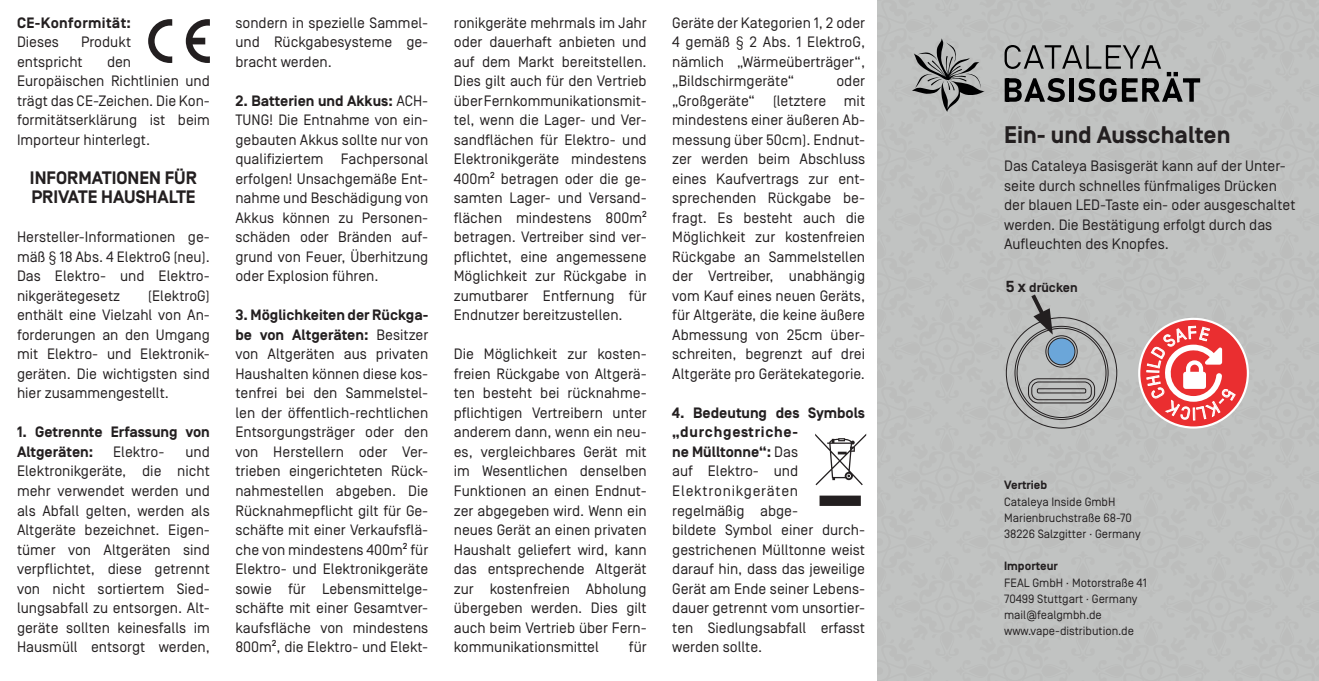
<style>
.page{position:relative;width:1319px;height:681px;background:#fff}
.page>*{position:absolute;margin:0;border:0;box-sizing:border-box;transform-origin:0 0}
.t1{font:700 24px "Simplon BP";color:#231f20}
.t2{font:700 18px/19.5px "Simplon BP";color:#231f20}
.t3{font:15px/19.5px "Simplon BP Regular";color:#231f20;text-align:justify}
.t4{font:700 15px/19.5px "Simplon BP";color:#231f20}
.t5{font:700 15px "Simplon BP";letter-spacing:.025em;color:#231f20}
.t6{font:700 13.2px "Simplon BP";color:#231f20}
.t7{font:12px/16.2px "Simplon BP Regular";color:#231f20}
.t8{font:700 12px "Simplon BP";color:#231f20}
.s1{font-family:"Simplon BP Regular";font-weight:400}
.s2{font-size:15.9px}
</style>
<div class="page">
<div style="left:877px;top:0;width:441px;height:680px;background:#bfbfbf"></div>
<svg style="left:148px;top:19px;width:24px;height:44px"></svg>
<svg style="left:186px;top:19px;width:24px;height:44px"></svg>
<div style="left:1027px;top:378px;width:67px;height:25px;border:1px solid #231f20;border-radius:10px"></div>
<div style="left:1045px;top:335px;width:32px;height:32px;border:1px solid #231f20;border-radius:50%"></div>
<div style="left:1031px;top:381px;width:60px;height:19px;border:1px solid #231f20;border-radius:7px"></div>
<div style="left:1036px;top:388px;width:50px;height:5px;border:1px solid #231f20"></div>
<div style="left:1047px;top:338px;width:27px;height:26px;background:#6ba6d9;border-radius:50%"></div>
<div style="left:1047px;top:337px;width:28px;height:28px;border:1px solid #231f20;border-radius:50%"></div>
<svg style="left:1027px;top:294px;width:25px;height:40px"></svg>
<svg style="left:1138px;top:319px;width:109px;height:108px"></svg>
<div style="left:1137px;top:317px;width:111px;height:111px;border:2px solid #fff;border-radius:50%"></div>
<svg style="left:815px;top:433px;width:51px;height:72px"></svg>
<svg style="left:1004px;top:45px;width:178px;height:57px"></svg>
<svg style="left:1183px;top:78px;width:16px;height:4px"></svg>
<svg style="left:1189px;top:80px;width:4px;height:22px"></svg>
<svg style="left:912px;top:38px;width:72px;height:74px"></svg>
<svg style="left:1146px;top:326px;width:88px;height:94px;background:#ec5f60"></svg>
<p class="t5" style="left:17px;top:14px;width:116px">CE-Konformität:</p>
<p class="t3" style="left:17px;top:32px;width:43px">Dieses</p>
<p class="t3" style="left:17px;top:32px;width:116px;text-indent:64px">Produkt entspricht</p>
<p class="t3" style="left:17px;top:52px;width:194px;text-align:left;text-indent:90px">den<br>Europäischen Richtlinien und trägt das CE-Zeichen. Die Kon&shy;formitätserklärung ist beim<br>Importeur hinterlegt.</p>
<p class="t2" style="left:30px;top:168px;width:168px">INFORMATIONEN FÜR<br>PRIVATE HAUSHALTE</p>
<p class="t3" style="left:17px;top:227px;width:194px">Hersteller-Informationen ge&shy;mäß § 18 Abs. 4 ElektroG (neu).<br>Das Elektro- und Elektro&shy;nikgerätegesetz</p>
<p class="t3" style="left:17px;top:286px;width:194px;text-indent:131px">(ElektroG) enthält eine Vielzahl von An&shy;forderungen an den Umgang mit Elektro- und Elektronik&shy;geräten. Die wichtigsten sind hier zusammengestellt.</p>
<p class="t4" style="left:17px;top:423px;width:194px">1. Getrennte Erfassung von<br>Altgeräten:</p>
<p class="t3" style="left:17px;top:442px;width:194px;text-indent:168px">und Elektronikgeräte, die nicht mehr verwendet werden und als Abfall gelten, werden als Altgeräte bezeichnet. Eigen&shy;tümer von Altgeräten sind verpflichtet, diese getrennt von nicht sortiertem Sied&shy;lungsabfall zu entsorgen. Alt&shy;geräte sollten keinesfalls im Hausmüll entsorgt werden,</p>
<p class="t3" style="left:113px;top:442px;width:53px">Elektro-</p>
<p class="t3" style="left:235px;top:13px;width:194px">sondern in spezielle Sammel&shy;und Rückgabesysteme ge&shy;bracht werden.</p>
<p class="t4" style="left:235px;top:91px;width:194px">2. Batterien und Akkus: <span class="s1">ACH-</span></p>
<p class="t3" style="left:235px;top:110px;width:194px">TUNG! Die Entnahme von ein&shy;gebauten Akkus sollte nur von qualifiziertem Fachpersonal erfolgen! Unsachgemäße Ent&shy;nahme und Beschädigung von Akkus können zu Personen&shy;schäden oder Bränden auf&shy;grund von Feuer, Überhitzung oder Explosion führen.</p>
<p class="t4" style="left:235px;top:306px;width:194px">3. Möglichkeiten der Rückga&shy;be von Altgeräten: <span class="s1">Besitzer</span></p>
<p class="t3" style="left:235px;top:344px;width:194px">von Altgeräten aus privaten Haushalten können diese kos&shy;tenfrei bei den Sammelstel&shy;len der öffentlich-rechtlichen Entsorgungsträger oder den von Herstellern oder Ver&shy;trieben eingerichteten Rück&shy;nahmestellen abgeben. Die Rücknahmepflicht gilt für Ge&shy;schäfte mit einer Verkaufsflä&shy;che von mindestens 400m² für Elektro- und Elektronikgeräte sowie für Lebensmittelge&shy;schäfte mit einer Gesamtver&shy;kaufsfläche von mindestens 800m², die Elektro- und Elekt-</p>
<p class="t3" style="left:454px;top:13px;width:194px">ronikgeräte mehrmals im Jahr oder dauerhaft anbieten und auf dem Markt bereitstellen.<br>Dies gilt auch für den Vertrieb über Fernkommunikationsmit&shy;tel, wenn die Lager- und Ver&shy;sandflächen für Elektro- und Elektronikgeräte mindestens 400m² betragen oder die ge&shy;samten Lager- und Versand&shy;flächen mindestens 800m² betragen. Vertreiber sind ver&shy;pflichtet, eine angemessene Möglichkeit zur Rückgabe in zumutbarer Entfernung für Endnutzer bereitzustellen.</p>
<p class="t3" style="left:454px;top:344px;width:194px">Die Möglichkeit zur kosten&shy;freien Rückgabe von Altgerä&shy;ten besteht bei rücknahme&shy;pflichtigen Vertreibern unter anderem dann, wenn ein neu&shy;es, vergleichbares Gerät mit im Wesentlichen denselben Funktionen an einen Endnut&shy;zer abgegeben wird. Wenn ein neues Gerät an einen privaten Haushalt geliefert wird, kann das entsprechende Altgerät zur kostenfreien Abholung übergeben werden. Dies gilt auch beim Vertrieb über Fern&shy;kommunikationsmittel</p>
<p class="t3" style="left:629px;top:637px;width:19px">für</p>
<p class="t3" style="left:672px;top:13px;width:194px">Geräte der Kategorien 1, 2 oder 4 gemäß § 2 Abs. 1 ElektroG, nämlich „Wärmeüberträger“, „Bildschirmgeräte“</p>
<p class="t3" style="left:672px;top:71px;width:194px;text-indent:164px">oder „Großgeräte“ (letztere mit mindestens einer äußeren Ab&shy;messung über 50cm). Endnut&shy;zer werden beim Abschluss eines Kaufvertrags zur ent&shy;sprechenden Rückgabe be&shy;fragt. Es besteht auch die Möglichkeit zur kostenfreien Rückgabe an Sammelstellen der Vertreiber, unabhängig vom Kauf eines neuen Geräts, für Altgeräte, die keine äußere Abmessung von 25cm über&shy;schreiten, begrenzt auf drei Altgeräte pro Gerätekategorie.</p>
<p class="t4" style="left:672px;top:403px;width:194px">4. Bedeutung des Symbols „durchgestriche-<br>ne Mülltonne“: <span class="s1">Das</span></p>
<p class="t3" style="left:672px;top:461px;width:194px;text-align:left">auf Elektro- und<br>Elektronikgeräten regelmäßig abge-<br>bildete Symbol einer durch&shy;gestrichenen Mülltonne weist darauf hin, dass das jeweilige<br>Gerät am Ende seiner Lebens&shy;dauer getrennt vom unsortier&shy;ten Siedlungsabfall erfasst werden sollte.</p>
<h1 class="t1" style="left:1003px;top:121px;width:228px">Ein- und Ausschalten</h1>
<p class="t3" style="left:1003px;top:156px;width:293px;text-align:left">Das Cataleya Basisgerät kann auf der Unter&shy;seite durch schnelles fünfmaliges Drücken der blauen LED-Taste ein- oder ausgeschaltet werden. Die Bestätigung erfolgt durch das Aufleuchten des Knopfes.</p>
<p class="t6" style="left:1005px;top:280px;width:73px"><span class="s2">5 x</span> drücken</p>
<p class="t8" style="left:1003px;top:478px;width:45px">Vertrieb</p>
<p class="t7" style="left:1003px;top:493px;width:138px">Cataleya Inside GmbH<br>Marienbruchstraße 68-70<br>38226 Salzgitter · Germany</p>
<p class="t8" style="left:1003px;top:559px;width:55px">Importeur</p>
<p class="t7" style="left:1003px;top:574px;width:144px">FEAL GmbH · Motorstraße 41<br>70499 Stuttgart · Germany mail@fealgmbh.de www.vape-distribution.de</p>
</div>
